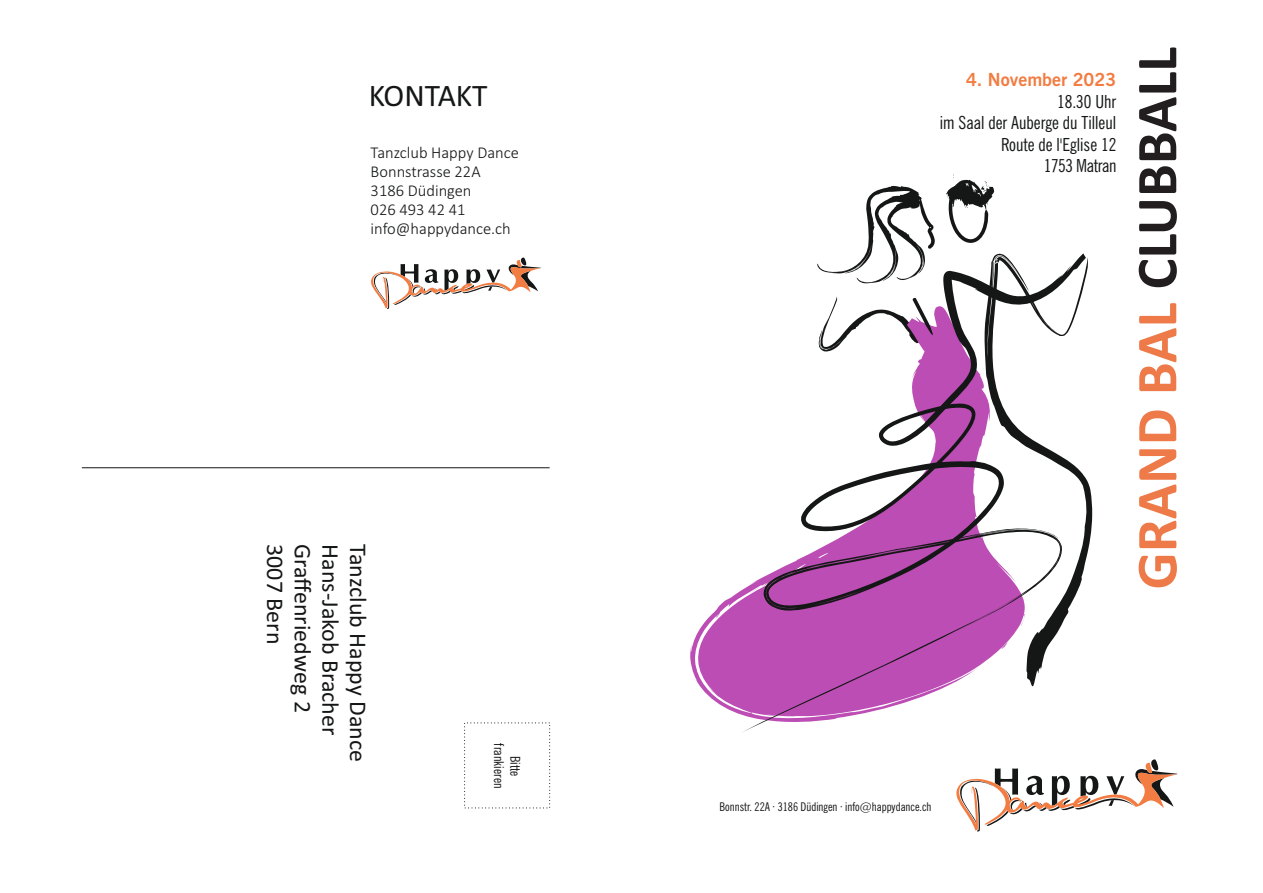
<style>
.page{position:relative;width:1263px;height:893px;background:#fff}
.page>*{position:absolute;margin:0;border:0;box-sizing:border-box;transform-origin:0 0}
.t1{font:700 58.5px "Calibri";color:#ed7a48}
.t2{font:31.5px "Calibri";color:#151616}
.t3{font:24px/27.6px "Calibri";color:#151616}
.t4{font:condensed 18px/21.6px "News Gothic BT";color:#151616;text-align:right}
.t5{font:700 18px "News Gothic BT";color:#f27c41}
.t6{font:300 16.5px/19.2px "Calibri";color:#151616}
.t7{font:condensed 13.5px/16.2px "News Gothic BT";color:#151616;text-align:center}
.t8{font:condensed 12px "News Gothic BT";color:#151616}
.s1{color:#221e1f}
</style>
<div class="page">
<hr style="left:82px;top:467px;width:468px;height:1px;background:#151616">
<svg style="left:371px;top:257px;width:170px;height:52px"></svg>
<svg style="left:956px;top:759px;width:222px;height:73px"></svg>
<svg style="left:690px;top:590px;width:51px;height:125px;fill:#bc4db5"></svg>
<svg style="left:741px;top:270px;width:243px;height:462px"></svg>
<svg style="left:965px;top:529px;width:19px;height:9px"></svg>
<svg style="left:946px;top:173px;width:49px;height:70px"></svg>
<svg style="left:818px;top:296px;width:116px;height:56px"></svg>
<svg style="left:817px;top:185px;width:118px;height:100px"></svg>
<svg style="left:984px;top:253px;width:108px;height:434px"></svg>
<h2 class="t2" style="left:369px;top:82px;width:120px">KONTAKT</h2>
<p class="t6" style="left:371px;top:144px;width:150px">Tanzclub Happy Dance<br>Bonnstrasse 22A<br>3186 Düdingen<br>026 493 42 41 info@happydance.ch</p>
<h3 class="t3" style="left:370px;top:544px;width:219px;rotate:90deg">Tanzclub Happy Dance<br>Hans-Jakob Bracher<br>Graffenriedweg 2<br>3007 Bern</h3>
<p class="t7" style="left:522px;top:743px;width:46px;rotate:90deg">Bitte frankieren</p>
<p class="t5" style="left:966px;top:72px;width:152px">4. November 2023</p>
<p class="t4" style="left:940px;top:92px;width:178px">18.30 Uhr<br>im Saal der Auberge du Tilleul<br>Route de l'Eglise 12<br>1753 Matran</p>
<h1 class="t1" style="left:1132px;top:589px;width:544px;rotate:-90deg">GRAND BAL <span class="s1">CLUBBALL</span></h1>
<p class="t8" style="left:719px;top:802px;width:214px">Bonnstr. 22A · 3186 Düdingen · info@happydance.ch</p>
</div>
